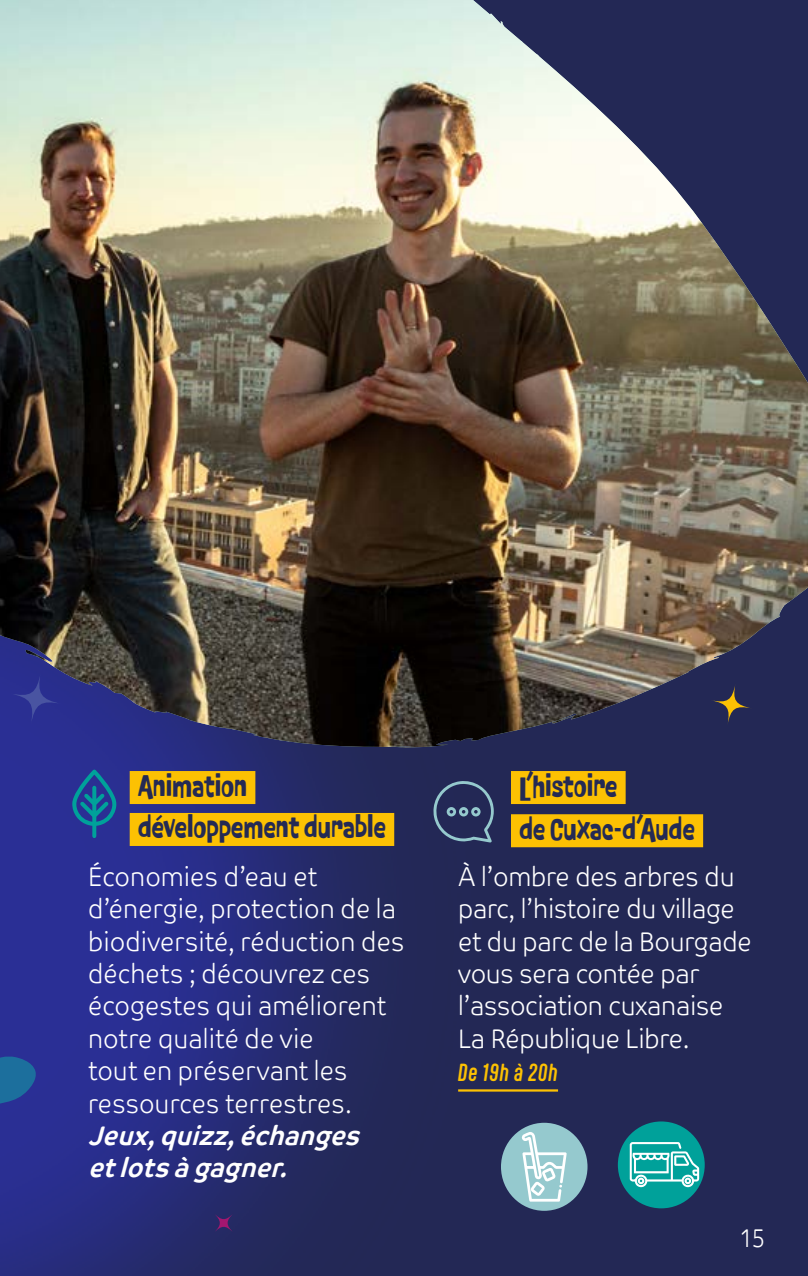
<style>
.page{position:relative;width:808px;height:1276px;background:#fff}
.page>*{position:absolute;margin:0;border:0;box-sizing:border-box;transform-origin:0 0}
.t1{font:700 36px/42px "P22 Nudgewink Pro";letter-spacing:.015em;color:#242a54;scale:.9 1}
.t2{font:300 27px/32.4px "Co Text";color:#fff;scale:.9 1}
.t3{font:italic 700 27px/32.4px "Co Text";color:#fff;scale:.9 1}
.t4{font:300 26.4px "Co Text";color:#fff;scale:.8 1}
.t5{font:italic 500 21px "Aptly";letter-spacing:.02em;color:#fcc103}
</style>
<div class="page">
<img style="left:0;top:748px;width:808px;height:528px">
<img style="left:0;top:0;width:808px;height:748px">
<div style="left:618px;top:1121px;width:87px;height:87px;background:#00a19a;border-radius:50%"></div>
<svg style="left:630px;top:1142px;width:69px;height:45px"></svg>
<hr style="left:458px;top:1089px;width:100px;height:2px;background:#fcc103">
<div style="left:130px;top:771px;width:125px;height:33px;background:#fcc103"></div>
<div style="left:130px;top:813px;width:264px;height:33px;background:#fcc103"></div>
<div style="left:511px;top:771px;width:115px;height:33px;background:#fcc103"></div>
<div style="left:511px;top:814px;width:192px;height:33px;background:#fcc103"></div>
<svg style="left:0;top:1053px;width:37px;height:86px;background:#244897"></svg>
<svg style="left:9px;top:672px;width:53px;height:53px;background:#2d3392"></svg>
<svg style="left:213px;top:1213px;width:21px;height:20px"></svg>
<svg style="left:710px;top:683px;width:42px;height:42px;background:#403c49"></svg>
<div style="left:501px;top:1122px;width:86px;height:88px;background:#95c9ce;border-radius:50%"></div>
<svg style="left:522px;top:1132px;width:45px;height:69px"></svg>
<svg style="left:72px;top:769px;width:45px;height:69px;background:#1c5295"></svg>
<svg style="left:433px;top:779px;width:61px;height:63px;background:#38466c"></svg>
<h1 class="t1" style="left:138px;top:765px;width:276px">Animation développement durable</h1>
<h1 class="t1" style="left:519px;top:764px;width:196px;line-height:43.2px">L’histoire<br>de Cuxac-d’Aude</h1>
<p class="t2" style="left:88px;top:860px;width:353px">Économies d’eau et d’énergie, protection de la biodiversité, réduction des déchets ; découvrez ces écogestes qui améliorent notre qualité de vie<br>tout en préservant les ressources terrestres.</p>
<p class="t3" style="left:88px;top:1119px;width:317px">Jeux,quizz,échanges etlotsàgagner.</p>
<p class="t2" style="left:458px;top:860px;width:328px">À l’ombre des arbres du parc, l’histoire du village et du parc de la Bourgade vous sera contée par l’association cuxanaise<br>La République Libre.</p>
<p class="t5" style="left:458px;top:1059px;width:101px">De 19h à 20h</p>
<p class="t4" style="left:739px;top:1223px;width:34px">15</p>
</div>
